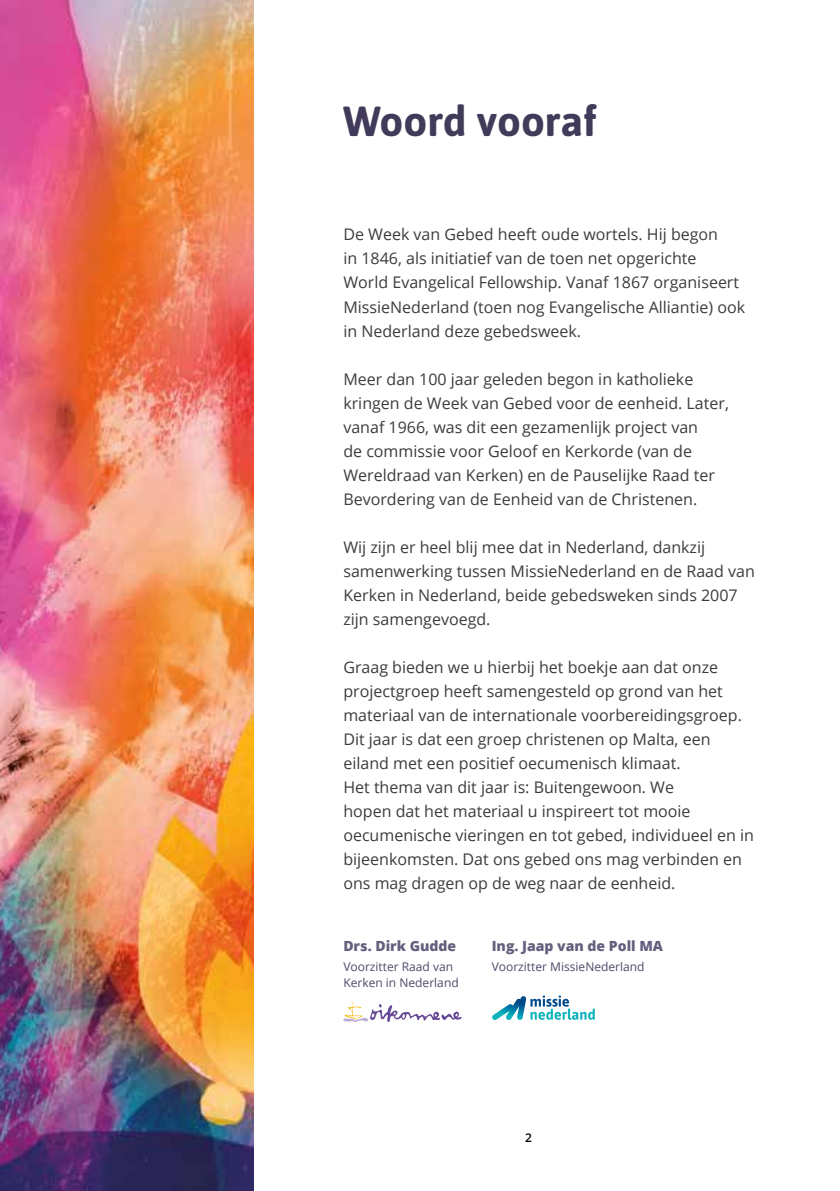
<style>
.page{position:relative;width:840px;height:1191px;background:#fff}
.page>*{position:absolute;margin:0;border:0;box-sizing:border-box;transform-origin:0 0}
.t1{font:700 42px "Asap";color:#423a59}
.t2{font:16px/24px "Open Sans";color:#3c3c3b}
.t3{font:800 14px "Open Sans";color:#655f7e}
.t4{font:12px/16px "Open Sans";color:#504968}
.t5{font:600 12px "Open Sans";color:#000}
</style>
<div class="page">
<img style="left:0;top:0;width:254px;height:1191px">
<svg style="left:343px;top:1002px;width:118px;height:20px"></svg>
<svg style="left:492px;top:995px;width:102px;height:25px"></svg>
<h1 class="t1" style="left:343px;top:91px;width:255px">Woord vooraf</h1>
<p class="t2" style="left:343px;top:222px;width:403px">De Week van Gebed heeft oude wortels. Hij begon<br>in 1846, als initiatief van de toen net opgerichte World Evangelical Fellowship. Vanaf 1867 organiseert MissieNederland (toen nog Evangelische Alliantie) ook in Nederland deze gebedsweek.</p>
<p class="t2" style="left:343px;top:366px;width:387px">Meer dan 100 jaar geleden begon in katholieke kringen de Week van Gebed voor de eenheid. Later, vanaf 1966, was dit een gezamenlijk project van<br>de commissie voor Geloof en Kerkorde (van de Wereldraad van Kerken) en de Pauselijke Raad ter Bevordering van de Eenheid van de Christenen.</p>
<p class="t2" style="left:343px;top:534px;width:413px">Wij zijn er heel blij mee dat in Nederland, dankzij samenwerking tussen MissieNederland en de Raad van Kerken in Nederland, beide gebedsweken sinds 2007 zijn samengevoegd.</p>
<p class="t2" style="left:343px;top:654px;width:412px">Graag bieden we u hierbij het boekje aan dat onze projectgroep heeft samengesteld op grond van het materiaal van de internationale voorbereidingsgroep.<br>Dit jaar is dat een groep christenen op Malta, een eiland met een positief oecumenisch klimaat.<br>Het thema van dit jaar is: Buitengewoon. We<br>hopen dat het materiaal u inspireert tot mooie oecumenische vieringen en tot gebed, individueel en in bijeenkomsten. Dat ons gebed ons mag verbinden en ons mag dragen op de weg naar de eenheid.</p>
<p class="t3" style="left:343px;top:935px;width:114px">Drs. Dirk Gudde</p>
<p class="t4" style="left:343px;top:958px;width:117px">Voorzitter Raad van<br>Kerken in Nederland</p>
<p class="t3" style="left:491px;top:935px;width:173px">Ing. Jaap van de Poll MA</p>
<p class="t4" style="left:491px;top:958px;width:154px">Voorzitter MissieNederland</p>
<p class="t5" style="left:525px;top:1129px;width:8px">2</p>
</div>
